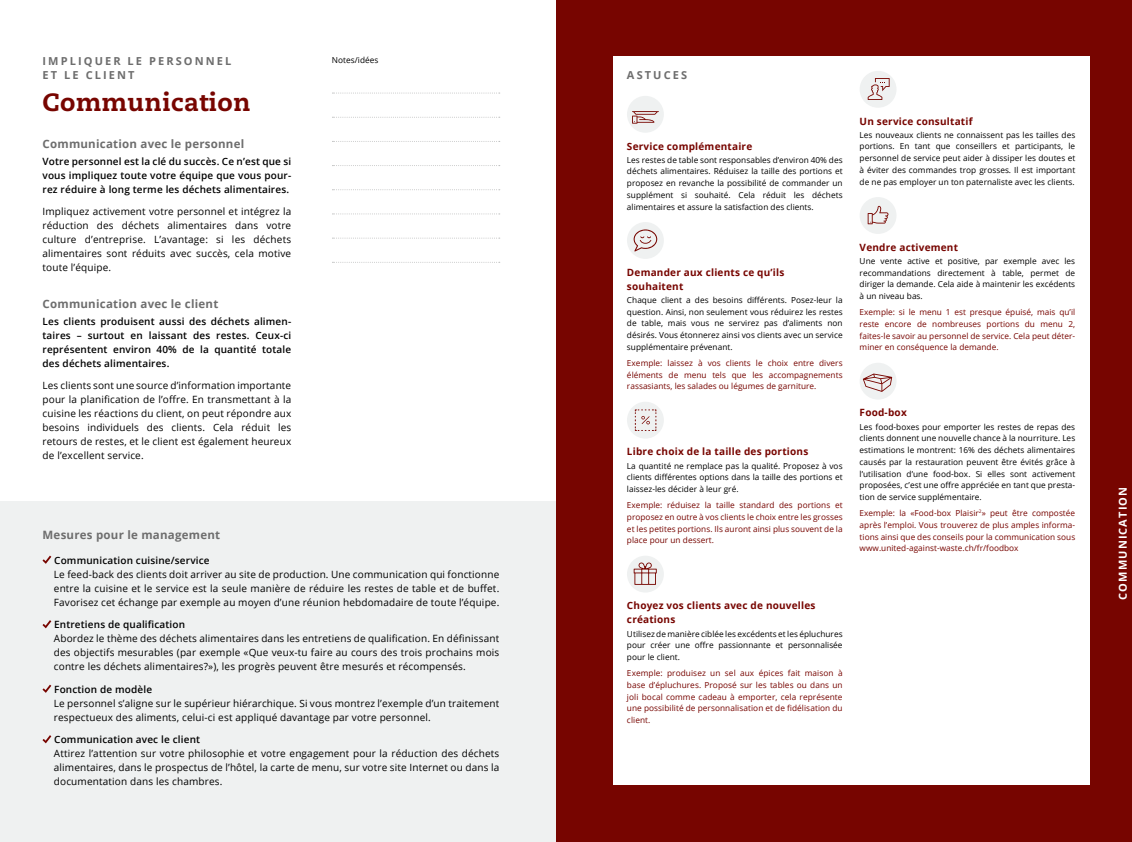
<style>
.page{position:relative;width:1132px;height:842px;background:#fff}
.page>*{position:absolute;margin:0;border:0;box-sizing:border-box;transform-origin:0 0}
.t1{font:800 25px "Caecilia";letter-spacing:.02em;color:#770500}
.t2{font:700 11.5px "Open Sans";letter-spacing:.02em;color:#6e6e6e}
.t3{font:700 11px/14px "Open Sans";letter-spacing:.19em;color:#6e6e6e}
.t4{font:700 11px "Open Sans";letter-spacing:.1em;color:#fff}
.t5{font:10px/14px "Open Sans";letter-spacing:.015em;color:#000;text-align:justify}
.t6{font:600 10px/14px "Open Sans";letter-spacing:.015em;color:#000;text-align:justify}
.t7{font:700 10px/14px "Open Sans";letter-spacing:.02em;color:#770500}
.t8{font:8.2px/11.7px "Open Sans";letter-spacing:.005em;color:#000;text-align:justify}
.t9{font:8.2px/11.7px "Open Sans";letter-spacing:.005em;color:#770500;text-align:justify}
</style>
<div class="page">
<div style="left:0;top:502px;width:556px;height:340px;background:#eff1f1"></div>
<svg style="left:332px;top:93px;width:167px;height:1px"></svg>
<svg style="left:332px;top:117px;width:167px;height:1px"></svg>
<svg style="left:332px;top:141px;width:167px;height:1px"></svg>
<svg style="left:332px;top:165px;width:167px;height:1px"></svg>
<svg style="left:332px;top:189px;width:167px;height:1px"></svg>
<svg style="left:332px;top:213px;width:167px;height:1px"></svg>
<svg style="left:332px;top:238px;width:167px;height:1px"></svg>
<svg style="left:332px;top:262px;width:167px;height:1px"></svg>
<div style="left:556px;top:0;width:575px;height:842px;background:#770500"></div>
<div style="left:612px;top:57px;width:477px;height:728px;background:#fff"></div>
<div style="left:626px;top:96px;width:37px;height:37px;background:#eff1f1;border-radius:50%"></div>
<svg style="left:632px;top:111px;width:26px;height:13px"></svg>
<div style="left:626px;top:222px;width:37px;height:37px;background:#eff1f1;border-radius:50%"></div>
<svg style="left:633px;top:229px;width:24px;height:22px"></svg>
<div style="left:626px;top:402px;width:37px;height:37px;background:#eff1f1;border-radius:50%"></div>
<svg style="left:634px;top:409px;width:22px;height:22px"></svg>
<div style="left:626px;top:556px;width:37px;height:36px;background:#eff1f1;border-radius:50%"></div>
<svg style="left:633px;top:562px;width:23px;height:23px"></svg>
<div style="left:859px;top:71px;width:37px;height:37px;background:#eff1f1;border-radius:50%"></div>
<svg style="left:867px;top:78px;width:22px;height:22px"></svg>
<div style="left:859px;top:197px;width:37px;height:37px;background:#eff1f1;border-radius:50%"></div>
<svg style="left:867px;top:206px;width:21px;height:18px"></svg>
<div style="left:859px;top:363px;width:37px;height:37px;background:#eff1f1;border-radius:50%"></div>
<svg style="left:862px;top:374px;width:29px;height:18px"></svg>
<svg style="left:43px;top:556px;width:8px;height:8px"></svg>
<svg style="left:43px;top:620px;width:8px;height:8px"></svg>
<svg style="left:43px;top:685px;width:8px;height:8px"></svg>
<svg style="left:43px;top:735px;width:8px;height:8px"></svg>
<h3 class="t3" style="left:43px;top:54px;width:190px">IMPLIQUER LE PERSONNEL<br>ET LE CLIENT</h3>
<h1 class="t1" style="left:43px;top:87px;width:209px">Communication</h1>
<h2 class="t2" style="left:43px;top:135px;width:203px">Communication avec le personnel</h2>
<p class="t6" style="left:43px;top:154px;width:250px">Votre personnel est la clé du succès. Ce n’est que si vous impliquez toute votre équipe que vous pour&shy;rez réduire à long terme les déchets alimentaires.</p>
<p class="t5" style="left:43px;top:204px;width:250px">Impliquez activement votre personnel et intégrez la réduction des déchets alimentaires dans votre culture d’entreprise. L’avantage: si les déchets alimentaires sont réduits avec succès, cela motive toute l’équipe.</p>
<h2 class="t2" style="left:43px;top:296px;width:177px">Communication avec le client</h2>
<p class="t6" style="left:43px;top:314px;width:250px">Les clients produisent aussi des déchets alimen&shy;taires – surtout en laissant des restes. Ceux-ci représentent environ 40% de la quantité totale des déchets alimentaires.</p>
<p class="t5" style="left:43px;top:378px;width:250px">Les clients sont une source d’information importante pour la planification de l’offre. En transmettant à la cuisine les réactions du client, on peut répondre aux besoins individuels des clients. Cela réduit les retours de restes, et le client est également heureux de l’excellent service.</p>
<p class="t8" style="left:332px;top:54px;width:48px">Notes/idées</p>
<h2 class="t2" style="left:43px;top:527px;width:179px">Mesures pour le management</h2>
<p class="t6" style="left:54px;top:553px;width:157px">Communication cuisine/service</p>
<p class="t5" style="left:54px;top:567px;width:447px">Le feed-back des clients doit arriver au site de production. Une communication qui fonctionne entre la cuisine et le service est la seule manière de réduire les restes de table et de buffet.<br>Favorisez cet échange par exemple au moyen d’une réunion hebdomadaire de toute l’équipe.</p>
<p class="t6" style="left:54px;top:617px;width:132px">Entretiens de qualification</p>
<p class="t5" style="left:54px;top:631px;width:447px">Abordez le thème des déchets alimentaires dans les entretiens de qualification. En définissant des objectifs mesurables (par exemple «Que veux-tu faire au cours des trois prochains mois contre les déchets alimentaires?»), les progrès peuvent être mesurés et récompensés.</p>
<p class="t6" style="left:54px;top:682px;width:99px">Fonction de modèle</p>
<p class="t5" style="left:54px;top:696px;width:447px">Le personnel s’aligne sur le supérieur hiérarchique. Si vous montrez l’exemple d’un traitement respectueux des aliments, celui-ci est appliqué davantage par votre personnel.</p>
<p class="t6" style="left:54px;top:732px;width:147px">Communication avec le client</p>
<p class="t5" style="left:54px;top:746px;width:447px">Attirez l’attention sur votre philosophie et votre engagement pour la réduction des déchets alimentaires, dans le prospectus de l’hôtel, la carte de menu, sur votre site Internet ou dans la documentation dans les chambres.</p>
<h3 class="t3" style="left:626px;top:68px;width:62px">ASTUCES</h3>
<p class="t7" style="left:626px;top:139px;width:127px">Service complémentaire</p>
<p class="t8" style="left:626px;top:154px;width:217px">Les restes de table sont responsables d’environ 40% des déchets alimentaires. Réduisez la taille des portions et proposez en revanche la possibilité de commander un supplément si souhaité. Cela réduit les déchets alimentaires et assure la satisfaction des clients.</p>
<p class="t7" style="left:626px;top:265px;width:159px">Demander aux clients ce qu’ils souhaitent</p>
<p class="t8" style="left:626px;top:294px;width:217px">Chaque client a des besoins différents. Posez-leur la question. Ainsi, non seulement vous réduirez les restes de table, mais vous ne servirez pas d’aliments non désirés. Vous étonnerez ainsi vos clients avec un service supplémentaire prévenant.</p>
<p class="t9" style="left:626px;top:357px;width:217px">Exemple: laissez à vos clients le choix entre divers éléments de menu tels que les accompagnements rassasiants, les salades ou légumes de garniture.</p>
<p class="t7" style="left:626px;top:445px;width:183px">Libre choix de la taille des portions</p>
<p class="t8" style="left:626px;top:460px;width:217px">La quantité ne remplace pas la qualité. Proposez à vos clients différentes options dans la taille des portions et laissez-les décider à leur gré.</p>
<p class="t9" style="left:626px;top:499px;width:217px">Exemple: réduisez la taille standard des portions et proposez en outre à vos clients le choix entre les grosses et les petites portions. Ils auront ainsi plus souvent de la place pour un dessert.</p>
<p class="t7" style="left:859px;top:114px;width:114px">Un service consultatif</p>
<p class="t8" style="left:859px;top:129px;width:217px">Les nouveaux clients ne connaissent pas les tailles des portions. En tant que conseillers et participants, le personnel de service peut aider à dissiper les doutes et à éviter des commandes trop grosses. Il est important de ne pas employer un ton paternaliste avec les clients.</p>
<p class="t7" style="left:859px;top:240px;width:100px">Vendre activement</p>
<p class="t8" style="left:859px;top:255px;width:217px">Une vente active et positive, par exemple avec les recommandations directement à table, permet de diriger la demande. Cela aide à maintenir les excédents à un niveau bas.</p>
<p class="t9" style="left:859px;top:306px;width:217px">Exemple: si le menu 1 est presque épuisé, mais qu’il reste encore de nombreuses portions du menu 2, faites-le savoir au personnel de service. Cela peut déter&shy;miner en conséquence la demande.</p>
<p class="t7" style="left:859px;top:406px;width:49px">Food-box</p>
<p class="t8" style="left:859px;top:421px;width:217px">Les food-boxes pour emporter les restes de repas des clients donnent une nouvelle chance à la nourriture. Les estimations le montrent: 16% des déchets alimentaires causés par la restauration peuvent être évités grâce à l’utilisation d’une food-box. Si elles sont activement proposées, c’est une offre appréciée en tant que presta&shy;tion de service supplémentaire.</p>
<p class="t9" style="left:859px;top:507px;width:217px">Exemple: la «Food-box Plaisir<sup>2</sup>» peut être compostée après l’emploi. Vous trouverez de plus amples informa&shy;tions ainsi que des conseils pour la communication sous www.united-against-waste.ch/fr/foodbox</p>
<p class="t7" style="left:626px;top:598px;width:190px">Choyez vos clients avec de nouvelles créations</p>
<p class="t8" style="left:626px;top:627px;width:217px">Utilisez de manière ciblée les excédents et les épluchures pour créer une offre passionnante et personnalisée pour le client.</p>
<p class="t9" style="left:626px;top:667px;width:217px">Exemple: produisez un sel aux épices fait maison à base d’épluchures. Proposé sur les tables ou dans un joli bocal comme cadeau à emporter, cela représente une possibilité de personnalisation et de fidélisation du client.</p>
<h3 class="t4" style="left:1114px;top:600px;width:114px;rotate:-90deg">COMMUNICATION</h3>
</div>
